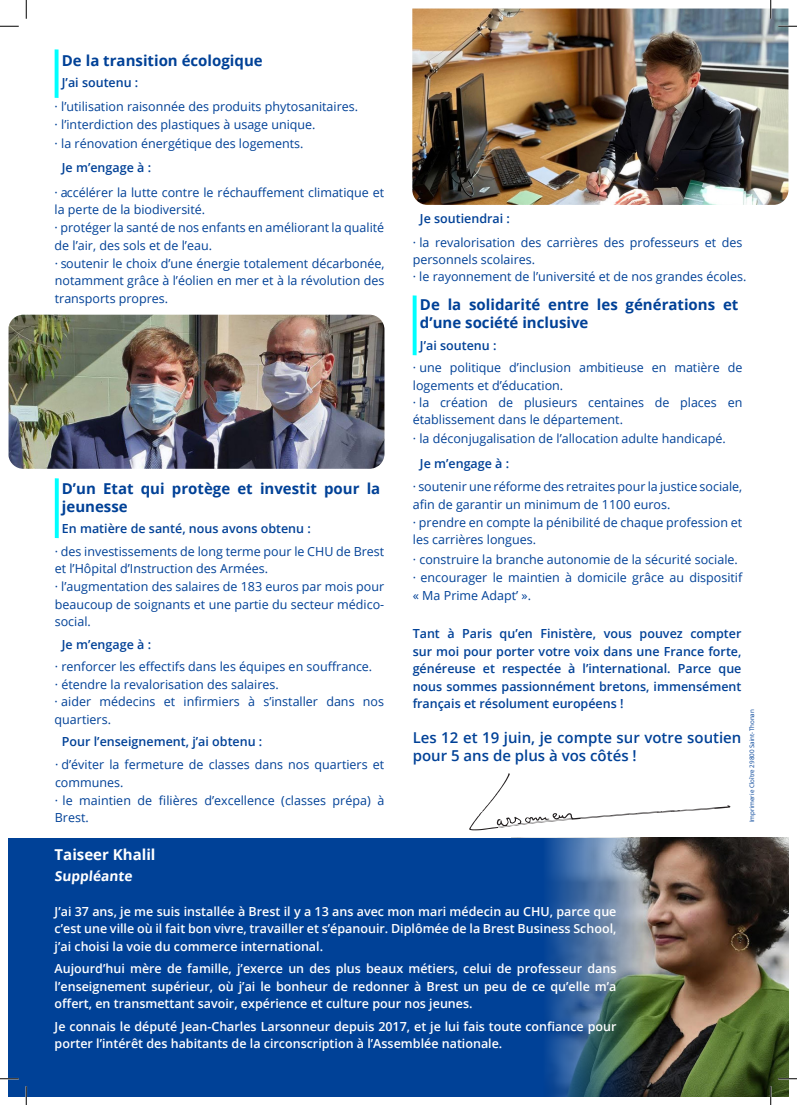
<style>
.page{position:relative;width:797px;height:1105px;background:#fff}
.page>*{position:absolute;margin:0;border:0;box-sizing:border-box;transform-origin:0 0}
.t1{font:700 15px/17.5px "Open Sans";color:#004197}
.t2{font:600 15px/17.5px "Open Sans";color:#004197}
.t3{font:700 15px "Open Sans";color:#fff}
.t4{font:700 13.75px "Open Sans";color:#fff}
.t5{font:12.5px/17.5px "Open Sans";color:#004197}
.t6{font:600 12.5px/17.5px "Open Sans";color:#fff;text-align:justify}
.t7{font:600 12.5px/17.5px "Open Sans";color:#004197;text-align:justify}
.t8{font:6.25px "Open Sans";color:#004197}
</style>
<div class="page">
<img style="left:643px;top:838px;width:145px;height:258px">
<div style="left:9px;top:838px;width:514px;height:258px;background:#004197"></div>
<svg style="left:523px;top:838px;width:120px;height:258px;background:#3b658f"></svg>
<img style="left:412px;top:9px;width:376px;height:196px">
<svg style="left:469px;top:773px;width:261px;height:57px"></svg>
<img style="left:9px;top:315px;width:375px;height:154px">
<svg style="left:55px;top:49px;width:4px;height:49px"></svg>
<svg style="left:55px;top:478px;width:4px;height:60px"></svg>
<svg style="left:412px;top:295px;width:4px;height:60px"></svg>
<svg style="left:0;top:25px;width:19px;height:2px"></svg>
<svg style="left:778px;top:25px;width:19px;height:2px"></svg>
<svg style="left:0;top:1078px;width:19px;height:1px"></svg>
<svg style="left:778px;top:1078px;width:19px;height:1px"></svg>
<svg style="left:25px;top:0;width:2px;height:19px"></svg>
<svg style="left:25px;top:1086px;width:2px;height:19px"></svg>
<svg style="left:770px;top:0;width:1px;height:19px"></svg>
<svg style="left:770px;top:1086px;width:1px;height:19px"></svg>
<p class="t1" style="left:62px;top:52px;width:202px">De la transition écologique</p>
<p class="t7" style="left:62px;top:74px;width:78px">J’ai soutenu :</p>
<p class="t5" style="left:55px;top:97px;width:305px">· l’utilisation raisonnée des produits phytosanitaires.</p>
<p class="t5" style="left:55px;top:115px;width:262px">· l’interdiction des plastiques à usage unique.</p>
<p class="t5" style="left:55px;top:134px;width:250px">· la rénovation énergétique des logements.</p>
<p class="t7" style="left:62px;top:158px;width:91px">Je m’engage à :</p>
<p class="t5" style="left:55px;top:183px;width:331px">· accélérer la lutte contre le réchauffement climatique et la perte de la biodiversité.</p>
<p class="t5" style="left:55px;top:219px;width:331px">· protéger la santé de nos enfants en améliorant la qualité de l’air, des sols et de l’eau.</p>
<p class="t5" style="left:55px;top:254px;width:331px;text-align:justify">· soutenir le choix d’une énergie totalement décarbonée, notamment grâce à l’éolien en mer et à la révolution des transports propres.</p>
<p class="t1" style="left:62px;top:479px;width:320px">D’un Etat qui protège et investit pour la jeunesse</p>
<p class="t7" style="left:62px;top:519px;width:250px">En matière de santé, nous avons obtenu :</p>
<p class="t5" style="left:55px;top:542px;width:331px">· des investissements de long terme pour le CHU de Brest et l’Hôpital d’Instruction des Armées.</p>
<p class="t5" style="left:55px;top:578px;width:331px;text-align:justify">· l’augmentation des salaires de 183 euros par mois pour beaucoup de soignants et une partie du secteur médico&shy;social.</p>
<p class="t7" style="left:62px;top:636px;width:91px">Je m’engage à :</p>
<p class="t5" style="left:55px;top:676px;width:225px">· étendre la revalorisation des salaires.</p>
<p class="t5" style="left:55px;top:658px;width:319px">· renforcer les effectifs dans les équipes en souffrance.</p>
<p class="t5" style="left:55px;top:693px;width:331px">· aider médecins et infirmiers à s’installer dans nos quartiers.</p>
<p class="t7" style="left:62px;top:732px;width:202px">Pour l’enseignement, j’ai obtenu :</p>
<p class="t5" style="left:55px;top:756px;width:331px">· d’éviter la fermeture de classes dans nos quartiers et communes.</p>
<p class="t5" style="left:55px;top:791px;width:331px">· le maintien de filières d’excellence (classes prépa) à<br>Brest.</p>
<p class="t3" style="left:55px;top:844px;width:102px">Taiseer Khalil</p>
<p class="t4" style="left:55px;top:866px;width:81px">Suppléante</p>
<p class="t7" style="left:420px;top:210px;width:91px">Je soutiendrai :</p>
<p class="t5" style="left:413px;top:233px;width:331px">· la revalorisation des carrières des professeurs et des personnels scolaires.</p>
<p class="t5" style="left:412px;top:268px;width:335px">· le rayonnement de l’université et de nos grandes écoles.</p>
<p class="t1" style="left:420px;top:296px;width:320px">De la solidarité entre les générations et d’une société inclusive</p>
<p class="t7" style="left:420px;top:337px;width:78px">J’ai soutenu :</p>
<p class="t5" style="left:413px;top:359px;width:331px">· une politique d’inclusion ambitieuse en matière de logements et d’éducation.</p>
<p class="t5" style="left:413px;top:393px;width:331px">· la création de plusieurs centaines de places en établissement dans le département.</p>
<p class="t5" style="left:413px;top:429px;width:314px">· la déconjugalisation de l’allocation adulte handicapé.</p>
<p class="t7" style="left:420px;top:455px;width:91px">Je m’engage à :</p>
<p class="t5" style="left:413px;top:478px;width:331px">· soutenir une réforme des retraites pour la justice sociale, afin de garantir un minimum de 1100 euros.</p>
<p class="t5" style="left:413px;top:513px;width:331px">· prendre en compte la pénibilité de chaque profession et les carrières longues.</p>
<p class="t5" style="left:413px;top:550px;width:326px">· construire la branche autonomie de la sécurité sociale.</p>
<p class="t5" style="left:413px;top:568px;width:331px">· encourager le maintien à domicile grâce au dispositif « Ma Prime Adapt’ ».</p>
<p class="t7" style="left:412px;top:624px;width:330px">Tant à Paris qu’en Finistère, vous pouvez compter sur moi pour porter votre voix dans une France forte, généreuse et respectée à l’international. Parce que nous sommes passionnément bretons, immensément français et résolument européens !</p>
<p class="t2" style="left:412px;top:728px;width:330px">Les 12 et 19 juin, je compte sur votre soutien pour 5 ans de plus à vos côtés !</p>
<p class="t8" style="left:747px;top:822px;width:115px;rotate:-90deg">Imprimerie Cloître 29800 Saint-Thonan</p>
<p class="t6" style="left:55px;top:902px;width:563px">J’ai 37 ans, je me suis installée à Brest il y a 13 ans avec mon mari médecin au CHU, parce que c’est une ville où il fait bon vivre, travailler et s’épanouir. Diplômée de la Brest Business School, j’ai choisi la voie du commerce international.</p>
<p class="t6" style="left:55px;top:959px;width:563px">Aujourd’hui mère de famille, j’exerce un des plus beaux métiers, celui de professeur dans l’enseignement supérieur, où j’ai le bonheur de redonner à Brest un peu de ce qu’elle m’a offert, en transmettant savoir, expérience et culture pour nos jeunes.</p>
<p class="t6" style="left:55px;top:1017px;width:563px">Je connais le député Jean-Charles Larsonneur depuis 2017, et je lui fais toute confiance pour porter l’intérêt des habitants de la circonscription à l’Assemblée nationale.</p>
</div>
